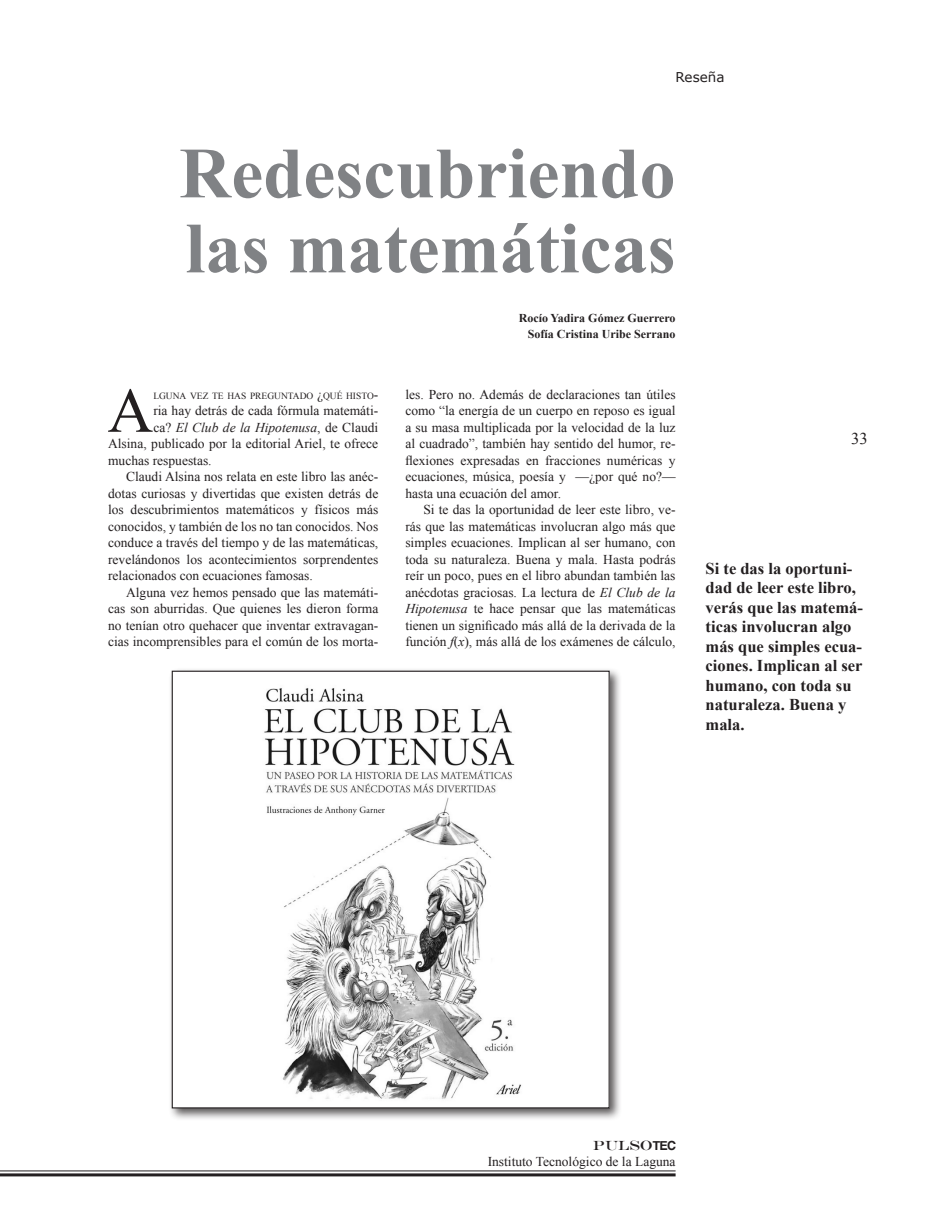
<style>
.page{position:relative;width:932px;height:1208px;background:#fff}
.page>*{position:absolute;margin:0;border:0;box-sizing:border-box;transform-origin:0 0}
.TITULO_PRINCIPAL{font:700 72px/75px "Times New Roman";color:#808285}
.PARRAFO_INICIAL{font:63.3px "Times New Roman";color:#231f20}
.BANDERA_DERECHA{font:700 16.5px/19.5px "Times New Roman";color:#231f20}
.t1{font:16.5px "Times New Roman";color:#231f20}
.PARRAFO_NORMAL{font:13.5px/16.5px "Times New Roman";color:#231f20;text-align:justify}
.PARRAFO_INICIAL-2{font:13.5px "Times New Roman";color:#231f20}
.PARRAFO_INICIAL-3{font:italic 13.5px "Times New Roman";color:#231f20}
.t2{font:13.5px "Engravers";color:#231f20}
.t3{font:13.5px "Verdana";color:#231f20}
.AUTOR{font:700 12px "Times New Roman";color:#231f20}
.PARRAFO_INICIAL-4{font:9.45px "Times New Roman";color:#231f20}
.s1{font-size:13.5px}
.s2{font-style:normal}
.s3{font-style:italic}
.s4{font-family:"Coolvetica Rg"}
</style>
<div class="page">
<hr style="left:0;top:1173px;width:675px;height:3px;background:#231f20">
<hr style="left:0;top:1170px;width:675px;height:1px;background:#231f20">
<div style="left:168px;top:667px;width:454px;height:454px;background:#231f20;opacity:.75"></div>
<img style="left:174px;top:672px;width:433px;height:434px">
<p class="t3" style="left:675px;top:68px;width:50px">Reseña</p>
<p class="TITULO_PRINCIPAL" style="left:179px;top:134px;width:498px">Redescubriendo las matemáticas</p>
<p class="PARRAFO_INICIAL" style="left:108px;top:368px;width:47px">A</p>
<p class="PARRAFO_INICIAL-4" style="left:153px;top:389px;width:226px">LGUNA VEZ TE HAS PREGUNTADO <span class="s1">¿</span>QUÉ HISTO<span class="s1">-</span></p>
<p class="PARRAFO_INICIAL-2" style="left:153px;top:402px;width:226px">ria hay detrás de cada fórmula matemáti-</p>
<p class="PARRAFO_INICIAL-3" style="left:153px;top:418px;width:226px"><span class="s2">ca?</span> El Club de la Hipotenusa<span class="s2">, de Claudi</span></p>
<p class="PARRAFO_INICIAL-2" style="left:108px;top:435px;width:271px">Alsina, publicado por la editorial Ariel, te ofrece</p>
<p class="PARRAFO_INICIAL-2" style="left:108px;top:451px;width:105px">muchas respuestas.</p>
<p class="PARRAFO_NORMAL" style="left:108px;top:468px;width:272px;text-indent:18px">Claudi Alsina nos relata en este libro las anéc&shy;dotas curiosas y divertidas que existen detrás de los descubrimientos matemáticos y físicos más conocidos, y también de los no tan conocidos. Nos conduce a través del tiempo y de las matemáticas, revelándonos los acontecimientos sorprendentes relacionados con ecuaciones famosas.</p>
<p class="PARRAFO_NORMAL" style="left:108px;top:584px;width:272px;text-indent:18px">Alguna vez hemos pensado que las matemáti&shy;cas son aburridas. Que quienes les dieron forma no tenían otro quehacer que inventar extravagan&shy;cias incomprensibles para el común de los morta-</p>
<p class="AUTOR" style="left:518px;top:309px;width:158px">Rocío Yadira Gómez Guerrero</p>
<p class="AUTOR" style="left:527px;top:326px;width:149px">Sofía Cristina Uribe Serrano</p>
<p class="PARRAFO_NORMAL" style="left:405px;top:386px;width:272px">les. Pero no. Además de declaraciones tan útiles como “la energía de un cuerpo en reposo es igual a su masa multiplicada por la velocidad de la luz al cuadrado”, también hay sentido del humor, re&shy;flexiones expresadas en fracciones numéricas y ecuaciones, música, poesía y —¿por qué no?— hasta una ecuación del amor.</p>
<p class="PARRAFO_NORMAL" style="left:405px;top:501px;width:272px;text-indent:18px">Si te das la oportunidad de leer este libro, ve&shy;rás que las matemáticas involucran algo más que simples ecuaciones. Implican al ser humano, con toda su naturaleza. Buena y mala. Hasta podrás reír un poco, pues en el libro abundan también las anécdotas graciosas. La lectura de <span class="s3">El Club de la Hipotenusa</span> te hace pensar que las matemáticas tienen un significado más allá de la derivada de la función <span class="s3">f</span>(<span class="s3">x</span>), más allá de los exámenes de cálculo,</p>
<p class="t1" style="left:850px;top:427px;width:18px">33</p>
<p class="BANDERA_DERECHA" style="left:705px;top:558px;width:159px">Si te das la oportuni&shy;dad de leer este libro, verás que las matemá&shy;ticas involucran algo más que simples ecua&shy;ciones. Implican al ser humano, con toda su naturaleza. Buena y mala.</p>
<p class="t2" style="left:593px;top:1137px;width:84px">PULSO<span class="s4">TEC</span></p>
<p class="PARRAFO_NORMAL" style="left:487px;top:1153px;width:189px">Instituto Tecnológico de la Laguna</p>
</div>
